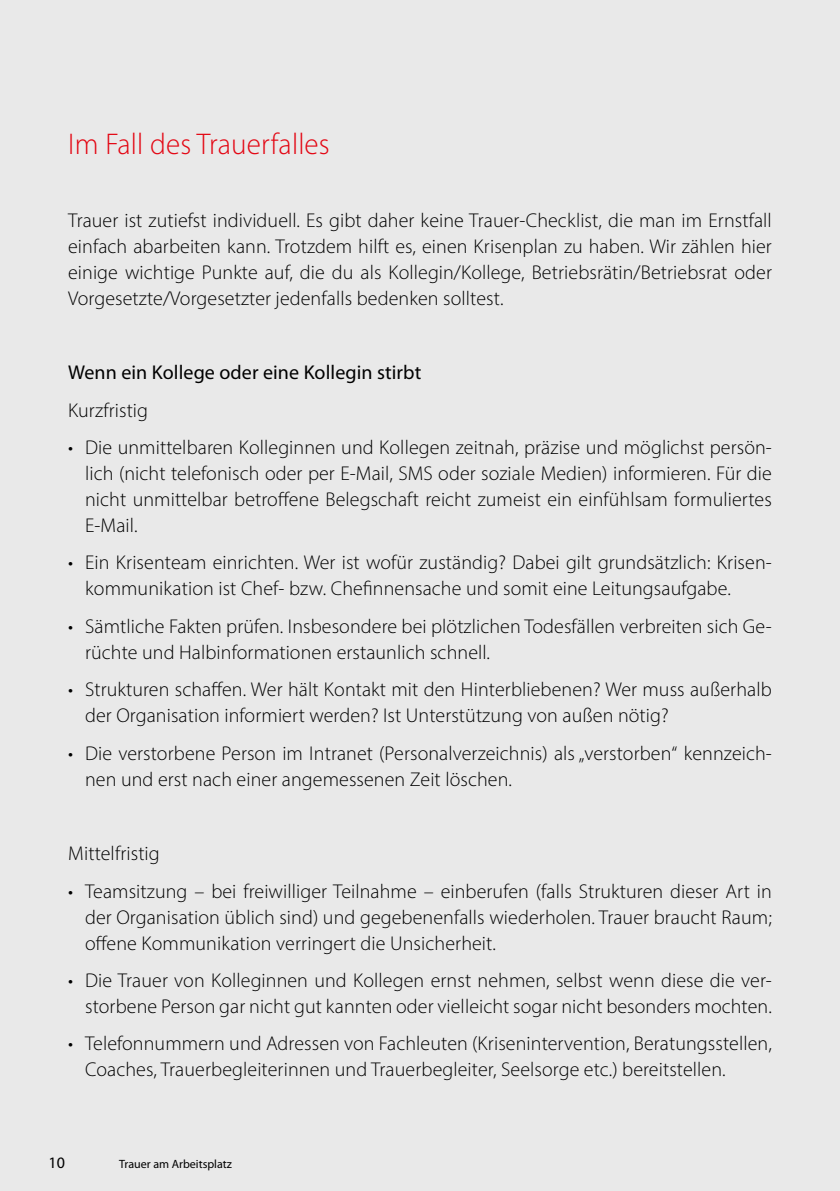
<style>
.page{position:relative;width:840px;height:1191px;background:#fff}
.page>*{position:absolute;margin:0;border:0;box-sizing:border-box;transform-origin:0 0}
.t1{font:300 30px "Myriad Pro";letter-spacing:.005em;color:#e30613}
.t2{font:300 20px/26px "Myriad Pro";letter-spacing:.005em;color:#000}
.t3{font:20px "Myriad Pro";letter-spacing:.005em;color:#000}
.t4{font:16px "Myriad Pro";color:#000}
.t5{font:12px "Myriad Pro";color:#000}
</style>
<div class="page">
<div style="left:0;top:0;width:839px;height:1191px;background:#e9e9e9"></div>
<h1 class="t1" style="left:68px;top:126px;width:263px">Im Fall des Trauerfalles</h1>
<p class="t2" style="left:68px;top:207px;width:705px;text-align:justify">Trauer ist zutiefst individuell. Es gibt daher keine Trauer-Checklist, die man im Ernstfall einfach abarbeiten kann. Trotzdem hilft es, einen Krisenplan zu haben. Wir zählen hier einige wichtige Punkte auf, die du als Kollegin/Kollege, Betriebsrätin/Betriebsrat oder Vorgesetzte/Vorgesetzter jedenfalls bedenken solltest.</p>
<p class="t3" style="left:68px;top:360px;width:354px">Wenn ein Kollege oder eine Kollegin stirbt</p>
<p class="t2" style="left:68px;top:397px;width:81px">Kurzfristig</p>
<p class="t2" style="left:85px;top:434px;width:688px;text-align:justify;text-indent:-17px">• Die unmittelbaren Kolleginnen und Kollegen zeitnah, präzise und möglichst persön&shy;lich (nicht telefonisch oder per E-Mail, SMS oder soziale Medien) informieren. Für die nicht unmittelbar betroffene Belegschaft reicht zumeist ein einfühlsam formuliertes E-Mail.</p>
<p class="t2" style="left:85px;top:549px;width:687px;text-indent:-17px">• Ein Krisenteam einrichten. Wer ist wofür zuständig? Dabei gilt grundsätzlich: Krisen&shy;kommunikation ist Chef- bzw. Chefinnensache und somit eine Leitungsaufgabe.</p>
<p class="t2" style="left:85px;top:613px;width:687px;text-indent:-17px">• Sämtliche Fakten prüfen. Insbesondere bei plötzlichen Todesfällen verbreiten sich Ge&shy;rüchte und Halbinformationen erstaunlich schnell.</p>
<p class="t2" style="left:85px;top:676px;width:687px;text-indent:-17px">• Strukturen schaffen. Wer hält Kontakt mit den Hinterbliebenen? Wer muss außerhalb der Organisation informiert werden? Ist Unterstützung von außen nötig?</p>
<p class="t2" style="left:85px;top:739px;width:688px;text-indent:-17px">• Die verstorbene Person im Intranet (Personalverzeichnis) als „verstorben“ kennzeich&shy;nen und erst nach einer angemessenen Zeit löschen.</p>
<p class="t2" style="left:68px;top:840px;width:93px">Mittelfristig</p>
<p class="t2" style="left:85px;top:877px;width:688px;text-align:justify;text-indent:-17px">• Teamsitzung – bei freiwilliger Teilnahme – einberufen (falls Strukturen dieser Art in der Organisation üblich sind) und gegebenenfalls wiederholen. Trauer braucht Raum; offene Kommunikation verringert die Unsicherheit.</p>
<p class="t2" style="left:68px;top:967px;width:705px;text-align:right">• Die Trauer von Kolleginnen und Kollegen ernst nehmen, selbst wenn diese die ver&shy;storbene Person gar nicht gut kannten oder vielleicht sogar nicht besonders mochten.</p>
<p class="t2" style="left:85px;top:1030px;width:687px;text-indent:-17px">• Telefonnummern und Adressen von Fachleuten (Krisenintervention, Beratungsstellen,<br>Coaches, Trauerbegleiterinnen und Trauerbegleiter, Seelsorge etc.) bereitstellen.</p>
<p class="t4" style="left:48px;top:1153px;width:18px">10</p>
<p class="t5" style="left:119px;top:1156px;width:114px">Trauer am Arbeitsplatz</p>
</div>
